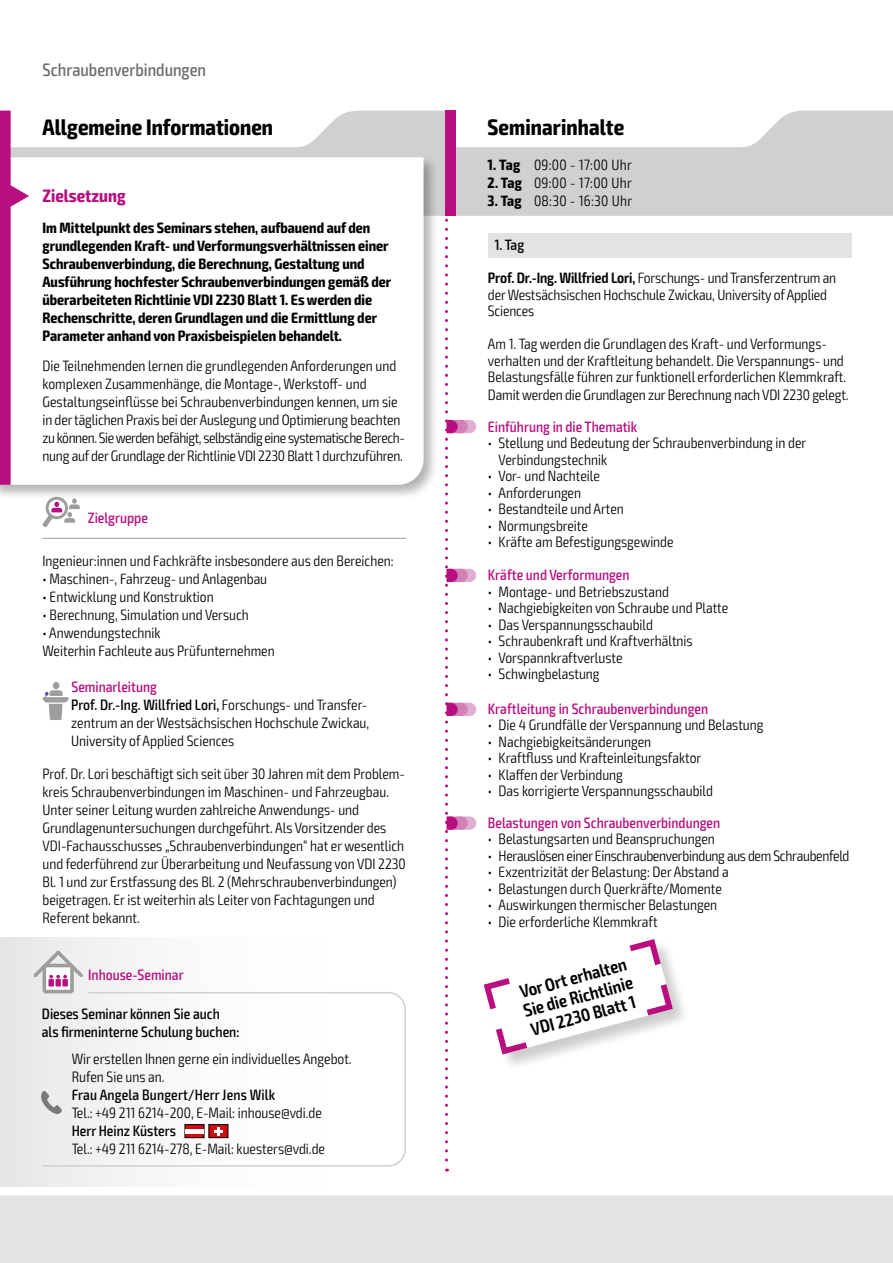
<style>
.page{position:relative;width:893px;height:1263px;background:#fff}
.page>*{position:absolute;margin:0;border:0;box-sizing:border-box;transform-origin:0 0}
.t1{font:700 condensed 22.5px "Exo 2";color:#000}
.t2{font:600 condensed 18px/19.5px "Exo 2";color:#000;text-align:justify}
.t3{font:500 condensed 18px "Exo 2";color:#706f6f}
.t4{font:700 condensed 18px "Exo 2";color:#b80e80}
.t5{font:300 condensed 15px/18px "Exo 2";color:#000}
.t6{font:700 condensed 15px/18px "Exo 2";color:#000}
.t7{font:500 condensed 15px "Exo 2";color:#b80e80}
.t8{font:500 condensed 15px/18px "Exo 2";color:#000}
.t9{font:300 condensed 15px "Exo 2";letter-spacing:-.02em;color:#000}
.t10{font:300 condensed 15px "Exo 2";letter-spacing:.02em;color:#000}
.s1{font-weight:500;color:#b80e80}
.s2{font-weight:500}
.s3{font-weight:700}
.s4{font-weight:600}
</style>
<div class="page">
<svg style="left:11px;top:111px;width:434px;height:105px"></svg>
<div style="left:0;top:154px;width:439px;height:346px;background:#000;opacity:.3"></div>
<svg style="left:11px;top:157px;width:413px;height:328px"></svg>
<svg style="left:11px;top:185px;width:18px;height:22px"></svg>
<hr style="left:43px;top:538px;width:363px;height:1px;background:#9d9d9c">
<svg style="left:42px;top:495px;width:38px;height:32px"></svg>
<div style="left:53px;top:682px;width:6px;height:7px;background:#9d9d9c;border-radius:50%"></div>
<svg style="left:42px;top:690px;width:27px;height:30px"></svg>
<div style="left:0;top:111px;width:11px;height:374px;background:#b80e80"></div>
<svg style="left:0;top:1171px;width:893px;height:92px;fill:#e3e3e3"></svg>
<div style="left:484px;top:939px;width:206px;height:133px;background:#000;opacity:.2"></div>
<svg style="left:484px;top:939px;width:189px;height:115px"></svg>
<svg style="left:476px;top:111px;width:417px;height:105px;fill:#d0d0d0"></svg>
<div style="left:445px;top:111px;width:11px;height:105px;background:#b80e80"></div>
<div style="left:488px;top:233px;width:363px;height:25px;background:#e3e3e3"></div>
<svg style="left:445px;top:147px;width:31px;height:1024px"></svg>
<div style="left:0;top:937px;width:406px;height:249px;background:linear-gradient(to right,#ebebeb,#fff)"></div>
<svg style="left:44px;top:965px;width:28px;height:26px"></svg>
<div style="left:43px;top:964px;width:31px;height:29px;border:4px solid #9d9d9c;border-radius:2px"></div>
<svg style="left:30px;top:947px;width:56px;height:39px"></svg>
<div style="left:62px;top:979px;width:6px;height:7px;background:#b80e80"></div>
<svg style="left:41px;top:991px;width:365px;height:176px"></svg>
<svg style="left:41px;top:1091px;width:21px;height:23px"></svg>
<svg style="left:185px;top:1124px;width:43px;height:14px"></svg>
<hr style="left:185px;top:1129px;width:19px;height:4px;background:#fff">
<p class="t3" style="left:43px;top:59px;width:165px">Schraubenverbindungen</p>
<h1 class="t1" style="left:43px;top:113px;width:232px">Allgemeine Informationen</h1>
<p class="t4" style="left:43px;top:185px;width:85px">Zielsetzung</p>
<p class="t6" style="left:43px;top:219px;width:350px">Im Mittelpunkt des Seminars stehen, aufbauend auf den grundlegenden Kraft- und Verformungsverhältnissen einer Schraubenverbindung, die Berechnung, Gestaltung und Ausführung hochfester Schraubenverbindungen gemäß der überarbeiteten Richtlinie VDI 2230 Blatt 1. Es werden die Rechenschritte, deren Grundlagen und die Ermittlung der Parameter anhand von Praxisbeispielen behandelt.</p>
<p class="t5" style="left:43px;top:357px;width:364px">Die Teilnehmenden lernen die grundlegenden Anforderungen und komplexen Zusammenhänge, die Montage-, Werkstoff- und Gestaltungseinflüsse bei Schraubenverbindungen kennen, um sie in der täglichen Praxis bei der Auslegung und Optimierung beachten zu können. Sie werden befähigt, selbständig eine systematische Berech&shy;nung auf der Grundlage der Richtlinie VDI 2230 Blatt 1 durchzuführen.</p>
<p class="t7" style="left:88px;top:509px;width:62px">Zielgruppe</p>
<p class="t5" style="left:43px;top:552px;width:353px">Ingenieur:innen und Fachkräfte insbesondere aus den Bereichen:</p>
<p class="t5" style="left:43px;top:570px;width:226px">• Maschinen-, Fahrzeug- und Anlagenbau</p>
<p class="t5" style="left:43px;top:588px;width:173px">• Entwicklung und Konstruktion</p>
<p class="t5" style="left:43px;top:606px;width:208px">• Berechnung, Simulation und Versuch</p>
<p class="t5" style="left:43px;top:624px;width:234px">• Anwendungstechnik<br>Weiterhin Fachleute aus Prüfunternehmen</p>
<p class="t5" style="left:71px;top:678px;width:299px"><span class="s1">Seminarleitung<br></span><span class="s2">Prof. Dr.-Ing. Willfried Lori,</span> Forschungs- und Transfer&shy;zentrum an der Westsächsischen Hochschule Zwickau, University of Applied Sciences</p>
<p class="t5" style="left:43px;top:765px;width:365px">Prof. Dr. Lori beschäftigt sich seit über 30 Jahren mit dem Problem&shy;kreis Schraubenverbindungen im Maschinen- und Fahrzeugbau.<br>Unter seiner Leitung wurden zahlreiche Anwendungs- und Grundlagenuntersuchungen durchgeführt. Als Vorsitzender des VDI-Fachausschusses „Schraubenverbindungen“ hat er wesentlich und federführend zur Überarbeitung und Neufassung von VDI 2230<br>Bl. 1 und zur Erstfassung des Bl. 2 (Mehrschraubenverbindungen) beigetragen. Er ist weiterhin als Leiter von Fachtagungen und Referent bekannt.</p>
<p class="t7" style="left:88px;top:966px;width:97px">Inhouse-Seminar</p>
<p class="t8" style="left:42px;top:1005px;width:199px">Dieses Seminar können Sie auch als firmeninterne Schulung buchen:</p>
<p class="t5" style="left:72px;top:1050px;width:281px">Wir erstellen Ihnen gerne ein individuelles Angebot.<br>Rufen Sie uns an.</p>
<p class="t8" style="left:72px;top:1086px;width:205px">Frau Angela Bungert/Herr Jens Wilk</p>
<p class="t5" style="left:72px;top:1104px;width:252px">Tel.: +49 211 6214-200, E-Mail: inhouse@vdi.de</p>
<p class="t8" style="left:72px;top:1122px;width:106px">Herr Heinz Küsters</p>
<p class="t5" style="left:72px;top:1140px;width:255px">Tel.: +49 211 6214-278, E-Mail: kuesters@vdi.de</p>
<h1 class="t1" style="left:487px;top:113px;width:138px">Seminarinhalte</h1>
<p class="t10" style="left:487px;top:156px;width:146px"><span class="s3">1. Tag</span> 09:00 - 17:00 Uhr</p>
<p class="t10" style="left:487px;top:174px;width:146px"><span class="s3">2. Tag</span> 09:00 - 17:00 Uhr</p>
<p class="t10" style="left:487px;top:192px;width:146px"><span class="s3">3. Tag</span> 08:30 - 16:30 Uhr</p>
<p class="t8" style="left:494px;top:236px;width:31px">1. Tag</p>
<p class="t5" style="left:488px;top:270px;width:350px;line-height:16.5px"><span class="s4">Prof. Dr.-Ing. Willfried Lori,</span> Forschungs- und Transferzentrum an der Westsächsischen Hochschule Zwickau, University of Applied<br>Sciences</p>
<p class="t5" style="left:488px;top:336px;width:360px;line-height:16.5px">Am 1. Tag werden die Grundlagen des Kraft- und Verformungs&shy;verhalten und der Kraftleitung behandelt. Die Verspannungs- und<br>Belastungsfälle führen zur funktionell erforderlichen Klemmkraft.</p>
<p class="t5" style="left:488px;top:386px;width:362px">Damit werden die Grundlagen zur Berechnung nach VDI 2230 gelegt.</p>
<p class="t7" style="left:488px;top:418px;width:151px">Einführung in die Thematik</p>
<p class="t5" style="left:499px;top:435px;width:309px;line-height:16.5px;text-indent:-11px">• Stellung und Bedeutung der Schraubenverbindung in der<br>Verbindungstechnik</p>
<p class="t5" style="left:488px;top:467px;width:114px">• Vor- und Nachteile</p>
<p class="t5" style="left:488px;top:484px;width:95px">• Anforderungen</p>
<p class="t5" style="left:488px;top:500px;width:137px">• Bestandteile und Arten</p>
<p class="t5" style="left:488px;top:517px;width:102px">• Normungsbreite</p>
<p class="t5" style="left:488px;top:533px;width:187px">• Kräfte am Befestigungsgewinde</p>
<p class="t7" style="left:488px;top:566px;width:143px">Kräfte und Verformungen</p>
<p class="t5" style="left:488px;top:583px;width:182px">• Montage- und Betriebszustand</p>
<p class="t5" style="left:488px;top:599px;width:242px">• Nachgiebigkeiten von Schraube und Platte</p>
<p class="t5" style="left:488px;top:616px;width:167px">• Das Verspannungsschaubild</p>
<p class="t5" style="left:488px;top:632px;width:206px">• Schraubenkraft und Kraftverhältnis</p>
<p class="t5" style="left:488px;top:649px;width:136px">• Vorspannkraftverluste</p>
<p class="t5" style="left:488px;top:665px;width:113px">• Schwingbelastung</p>
<p class="t7" style="left:488px;top:700px;width:222px">Kraftleitung in Schraubenverbindungen</p>
<p class="t5" style="left:488px;top:716px;width:277px">• Die 4 Grundfälle der Verspannung und Belastung</p>
<p class="t5" style="left:488px;top:733px;width:165px">• Nachgiebigkeitsänderungen</p>
<p class="t5" style="left:488px;top:749px;width:215px">• Kraftfluss und Krafteinleitungsfaktor</p>
<p class="t5" style="left:488px;top:766px;width:136px">• Klaffen der Verbindung</p>
<p class="t5" style="left:488px;top:782px;width:227px">• Das korrigierte Verspannungsschaubild</p>
<p class="t7" style="left:488px;top:814px;width:234px">Belastungen von Schraubenverbindungen</p>
<p class="t5" style="left:488px;top:830px;width:228px">• Belastungsarten und Beanspruchungen</p>
<p class="t9" style="left:488px;top:847px;width:363px">• Herauslösen einer Einschraubenverbindung aus dem Schraubenfeld</p>
<p class="t5" style="left:488px;top:863px;width:242px">• Exzentrizität der Belastung: Der Abstand a</p>
<p class="t5" style="left:488px;top:880px;width:235px">• Belastungen durch Querkräfte/Momente</p>
<p class="t5" style="left:488px;top:896px;width:231px">• Auswirkungen thermischer Belastungen</p>
<p class="t5" style="left:488px;top:913px;width:171px">• Die erforderliche Klemmkraft</p>
<p class="t2" style="left:516px;top:983px;width:114px;rotate:-15deg">Vor Ort erhalten Sie die Richtlinie VDI 2230 Blatt 1</p>
</div>
